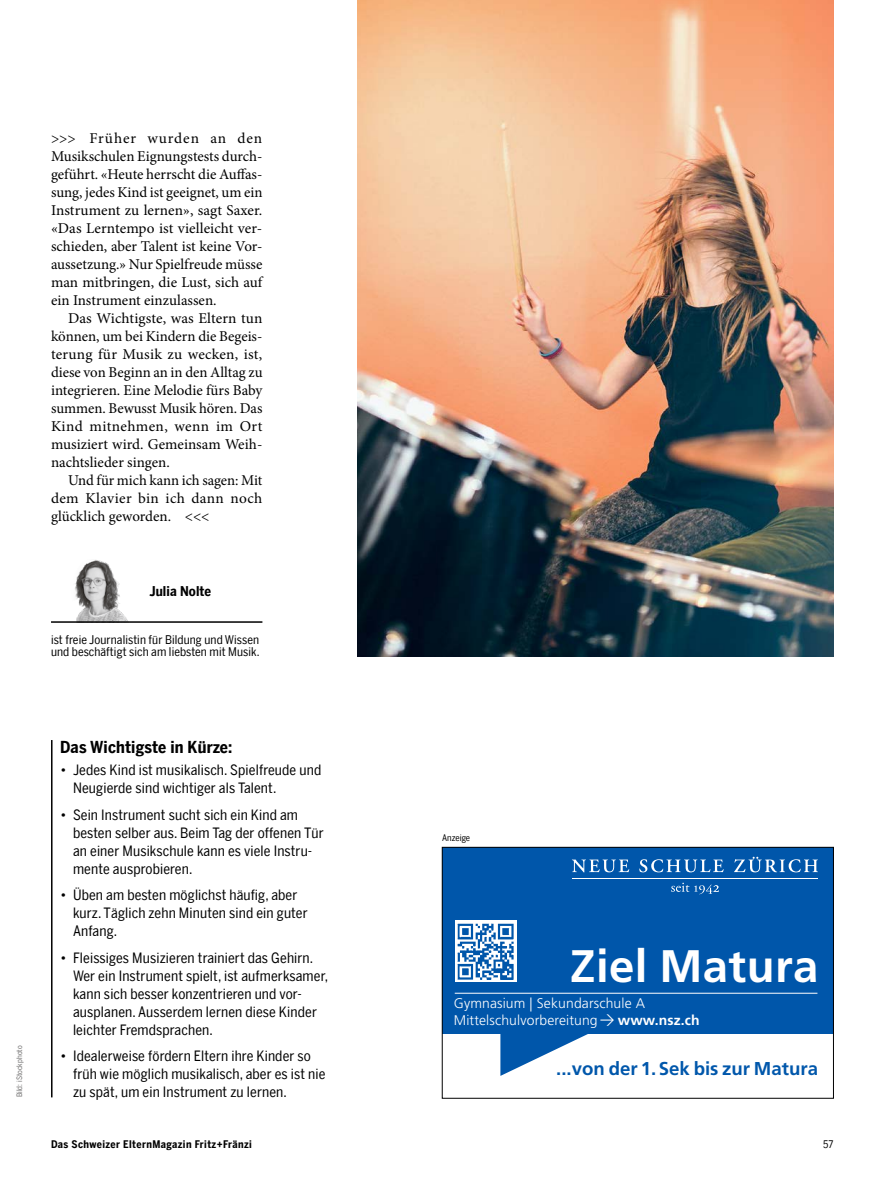
<style>
.page{position:relative;width:893px;height:1191px;background:#fff}
.page>*{position:absolute;margin:0;border:0;box-sizing:border-box;transform-origin:0 0}
.t1{font:700 45.6px "Frutiger LT Std";letter-spacing:.01em;color:#fff}
.t2{font:700 18.6px "Frutiger LT Std";color:#0057ab}
.t3{font:700 16.5px "Benton Sans Cond";letter-spacing:.01em;color:#000}
.t4{font:15px/18px "Minion Pro";color:#000;text-align:justify}
.t5{font:14.25px/18px "Benton Sans Cond";letter-spacing:.01em;color:#000}
.t6{font:300 13.95px/16.8px "Frutiger LT Std";letter-spacing:.01em;color:#fff}
.t7{font:700 13.5px "Benton Sans Cond";letter-spacing:.005em;color:#000}
.t8{font:12px/12.8px "Benton Sans Cond";letter-spacing:.005em;color:#000}
.t9{font:700 10.5px "Benton Sans Cond";letter-spacing:.04em;color:#000}
.t10{font:10.5px "Benton Sans Cond";color:#000}
.t11{font:9px "Benton Sans Cond";color:#000}
.t12{font:7.5px "Benton Sans Cond";letter-spacing:.01em;color:#6d6c6c}
.s1{font-family:"DIN";font-weight:400;font-size:14.55px}
.s2{font-weight:700}
</style>
<div class="page">
<div style="left:442px;top:847px;width:391px;height:186px;background:#0056aa"></div>
<svg style="left:500px;top:1033px;width:91px;height:43px"></svg>
<hr style="left:572px;top:878px;width:246px;height:1px;background:#fff">
<svg style="left:572px;top:859px;width:57px;height:13px"></svg>
<svg style="left:639px;top:859px;width:85px;height:13px"></svg>
<svg style="left:734px;top:856px;width:84px;height:16px"></svg>
<svg style="left:671px;top:882px;width:48px;height:12px"></svg>
<hr style="left:455px;top:993px;width:362px;height:1px;background:#fff">
<img style="left:455px;top:920px;width:61px;height:62px">
<div style="left:442px;top:847px;width:392px;height:251px;border:1px solid #000"></div>
<img style="left:357px;top:0;width:476px;height:656px">
<img style="left:75px;top:560px;width:53px;height:61px">
<hr style="left:51px;top:621px;width:211px;height:2px;background:#000">
<hr style="left:51px;top:740px;width:2px;height:357px;background:#000">
<p class="t4" style="left:51px;top:129px;width:213px;text-indent:38px">Früher wurden an den Musikschulen Eignungstests durch&shy;geführt. «Heute herrscht die Auffas&shy;sung, jedes Kind ist geeignet, um ein Instrument zu lernen», sagt Saxer. «Das Lerntempo ist vielleicht ver&shy;schieden, aber Talent ist keine Vor&shy;aussetzung.» Nur Spielfreude müsse man mitbringen, die Lust, sich auf ein Instrument einzulassen.</p>
<p class="t4" style="left:51px;top:309px;width:213px;text-indent:17px">Das Wichtigste, was Eltern tun können, um bei Kindern die Begeis&shy;terung für Musik zu wecken, ist, diese von Beginn an in den Alltag zu integrieren. Eine Melodie fürs Baby summen. Bewusst Musik hören. Das Kind mitnehmen, wenn im Ort musiziert wird. Gemeinsam Weih&shy;nachtslieder singen.</p>
<p class="t4" style="left:51px;top:471px;width:213px;text-indent:17px">Und für mich kann ich sagen: Mit dem Klavier bin ich dann noch glücklich geworden.</p>
<p class="t4" style="left:51px;top:129px;width:26px">&gt;&gt;&gt;</p>
<p class="t4" style="left:185px;top:507px;width:26px">&lt;&lt;&lt;</p>
<p class="t7" style="left:149px;top:583px;width:63px">Julia Nolte</p>
<p class="t8" style="left:51px;top:632px;width:210px">ist freie Journalistin für Bildung und Wissen und beschäftigt sich am liebsten mit Musik.</p>
<p class="t12" style="left:15px;top:1097px;width:53px;rotate:-90deg">Bild: iStockphoto</p>
<p class="t3" style="left:60px;top:737px;width:174px">Das Wichtigste in Kürze:</p>
<p class="t5" style="left:73px;top:761px;width:250px;text-indent:-13px">• Jedes Kind ist musikalisch. Spielfreude und<br>Neugierde sind wichtiger als Talent.</p>
<p class="t5" style="left:73px;top:805px;width:252px;text-indent:-13px">• Sein Instrument sucht sich ein Kind am besten selber aus. Beim Tag der offenen Tür an einer Musikschule kann es viele Instru&shy;mente ausprobieren.</p>
<p class="t5" style="left:73px;top:886px;width:236px;text-indent:-13px">• Üben am besten möglichst häufig, aber kurz. Täglich zehn Minuten sind ein guter<br>Anfang.</p>
<p class="t5" style="left:73px;top:948px;width:257px;text-indent:-13px">• Fleissiges Musizieren trainiert das Gehirn.<br>Wer ein Instrument spielt, ist aufmerksamer, kann sich besser konzentrieren und vor&shy;ausplanen. Ausserdem lernen diese Kinder leichter Fremdsprachen.</p>
<p class="t5" style="left:73px;top:1047px;width:254px;text-indent:-13px">• Idealerweise fördern Eltern ihre Kinder so früh wie möglich musikalisch, aber es ist nie zu spät, um ein Instrument zu lernen.</p>
<p class="t11" style="left:442px;top:832px;width:29px">Anzeige</p>
<h1 class="t1" style="left:570px;top:939px;width:250px">Ziel Matura</h1>
<p class="t6" style="left:454px;top:995px;width:247px">Gymnasium | Sekundarschule A<br>Mittelschulvorbereitung<span class="s1">&gt;</span> <span class="s2">www.nsz.ch</span></p>
<p class="t2" style="left:556px;top:1058px;width:263px">...von der 1. Sek bis zur Matura</p>
<p class="t9" style="left:51px;top:1138px;width:202px">Das Schweizer ElternMagazin Fritz+Fränzi</p>
<p class="t10" style="left:823px;top:1138px;width:12px">57</p>
</div>
